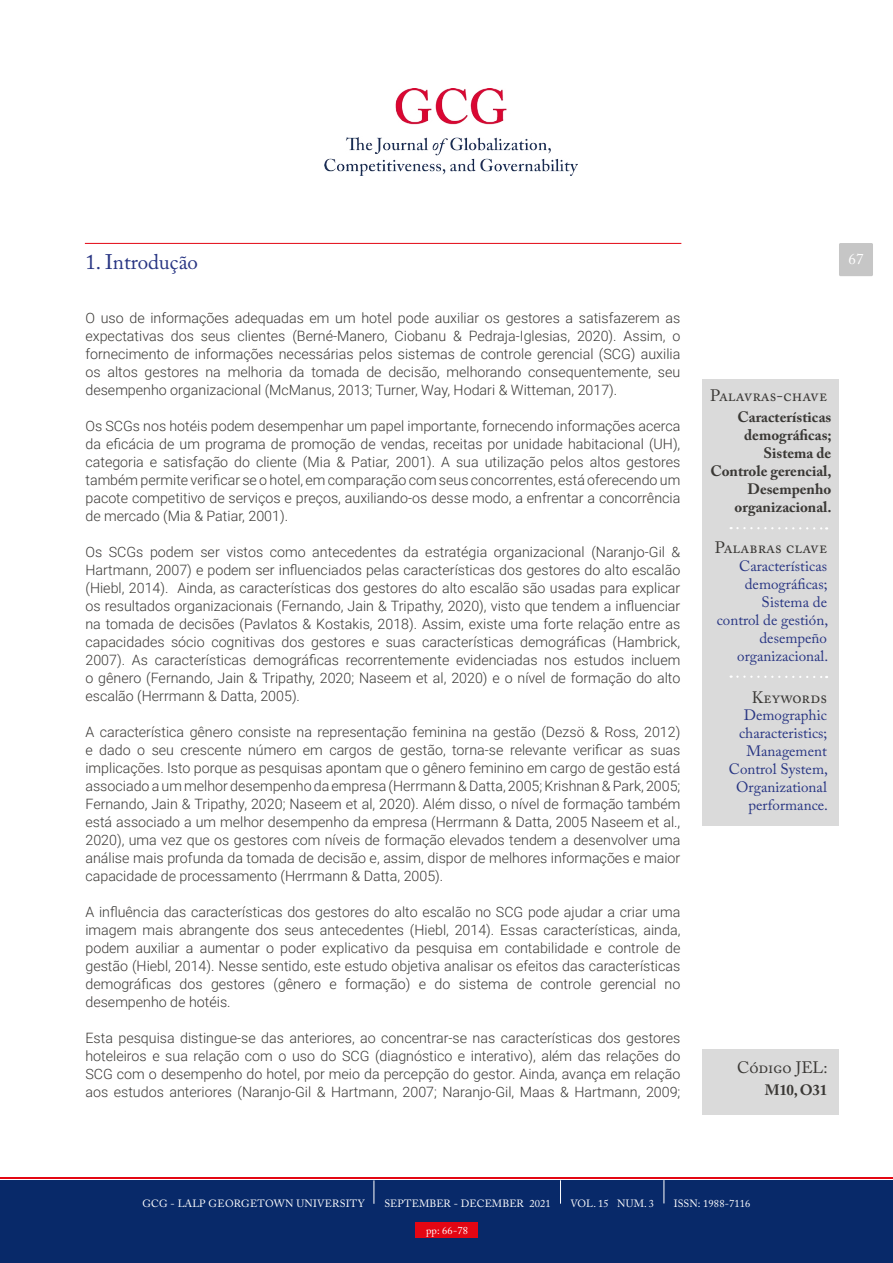
<style>
.page{position:relative;width:893px;height:1263px;background:#fff}
.page>*{position:absolute;margin:0;border:0;box-sizing:border-box;transform-origin:0 0}
.t1{font:21px "Adobe Caslon Pro";color:#283583}
.t2{font:16.5px "Adobe Caslon Pro";color:#3a3835}
.t3{font:15px/18px "Adobe Caslon Pro";color:#283583;text-align:right}
.t4{font:700 15px/18px "Adobe Caslon Pro";color:#3a3835;text-align:right}
.t5{font:15px "Adobe Caslon Pro";color:#fff}
.t6{font:300 14.25px/18px "Roboto";color:#3a3835;text-align:justify}
.t7{font:10.5px "Adobe Caslon Pro";letter-spacing:.01em;color:#fff}
</style>
<div class="page">
<hr style="left:85px;top:243px;width:596px;height:1px;background:#e30613">
<hr style="left:0;top:1177px;width:893px;height:1px;background:#e30613">
<div style="left:0;top:1180px;width:893px;height:83px;background:#082969"></div>
<div style="left:839px;top:243px;width:34px;height:33px;background:#c6c6c6;border-radius:2px"></div>
<img style="left:325px;top:89px;width:253px;height:86px">
<div style="left:702px;top:1049px;width:137px;height:65px;background:#dadada"></div>
<svg style="left:560px;top:1180px;width:1px;height:24px"></svg>
<svg style="left:374px;top:1180px;width:1px;height:24px"></svg>
<svg style="left:664px;top:1180px;width:1px;height:23px"></svg>
<div style="left:702px;top:379px;width:137px;height:446px;background:#dadada"></div>
<svg style="left:731px;top:527px;width:96px;height:3px"></svg>
<svg style="left:731px;top:675px;width:96px;height:3px"></svg>
<div style="left:416px;top:1222px;width:62px;height:15px;background:#e30613"></div>
<h1 class="t1" style="left:85px;top:250px;width:114px">1. Introdução</h1>
<p class="t6" style="left:85px;top:309px;width:596px">O uso de informações adequadas em um hotel pode auxiliar os gestores a satisfazerem as expectativas dos seus clientes (Berné-Manero, Ciobanu &amp; Pedraja-Iglesias, 2020). Assim, o fornecimento de informações necessárias pelos sistemas de controle gerencial (SCG) auxilia os altos gestores na melhoria da tomada de decisão, melhorando consequentemente, seu desempenho organizacional (McManus, 2013; Turner, Way, Hodari &amp; Witteman, 2017).</p>
<p class="t6" style="left:85px;top:417px;width:596px">Os SCGs nos hotéis podem desempenhar um papel importante, fornecendo informações acerca da eficácia de um programa de promoção de vendas, receitas por unidade habitacional (UH), categoria e satisfação do cliente (Mia &amp; Patiar, 2001). A sua utilização pelos altos gestores também permite verificar se o hotel, em comparação com seus concorrentes, está oferecendo um pacote competitivo de serviços e preços, auxiliando-os desse modo, a enfrentar a concorrência de mercado (Mia &amp; Patiar, 2001).</p>
<p class="t6" style="left:85px;top:543px;width:596px">Os SCGs podem ser vistos como antecedentes da estratégia organizacional (Naranjo-Gil &amp; Hartmann, 2007) e podem ser influenciados pelas características dos gestores do alto escalão (Hiebl, 2014). Ainda, as características dos gestores do alto escalão são usadas para explicar os resultados organizacionais (Fernando, Jain &amp; Tripathy, 2020), visto que tendem a influenciar na tomada de decisões (Pavlatos &amp; Kostakis, 2018). Assim, existe uma forte relação entre as capacidades sócio cognitivas dos gestores e suas características demográficas (Hambrick, 2007). As características demográficas recorrentemente evidenciadas nos estudos incluem o gênero (Fernando, Jain &amp; Tripathy, 2020; Naseem et al, 2020) e o nível de formação do alto escalão (Herrmann &amp; Datta, 2005).</p>
<p class="t6" style="left:85px;top:723px;width:596px">A característica gênero consiste na representação feminina na gestão (Dezsö &amp; Ross, 2012) e dado o seu crescente número em cargos de gestão, torna-se relevante verificar as suas implicações. Isto porque as pesquisas apontam que o gênero feminino em cargo de gestão está associado a um melhor desempenho da empresa (Herrmann &amp; Datta, 2005; Krishnan &amp; Park, 2005; Fernando, Jain &amp; Tripathy, 2020; Naseem et al, 2020). Além disso, o nível de formação também está associado a um melhor desempenho da empresa (Herrmann &amp; Datta, 2005 Naseem et al., 2020), uma vez que os gestores com níveis de formação elevados tendem a desenvolver uma análise mais profunda da tomada de decisão e, assim, dispor de melhores informações e maior capacidade de processamento (Herrmann &amp; Datta, 2005).</p>
<p class="t6" style="left:85px;top:903px;width:596px">A influência das características dos gestores do alto escalão no SCG pode ajudar a criar uma imagem mais abrangente dos seus antecedentes (Hiebl, 2014). Essas características, ainda, podem auxiliar a aumentar o poder explicativo da pesquisa em contabilidade e controle de gestão (Hiebl, 2014). Nesse sentido, este estudo objetiva analisar os efeitos das características demográficas dos gestores (gênero e formação) e do sistema de controle gerencial no desempenho de hotéis.</p>
<p class="t6" style="left:85px;top:1028px;width:596px">Esta pesquisa distingue-se das anteriores, ao concentrar-se nas características dos gestores hoteleiros e sua relação com o uso do SCG (diagnóstico e interativo), além das relações do SCG com o desempenho do hotel, por meio da percepção do gestor. Ainda, avança em relação aos estudos anteriores (Naranjo-Gil &amp; Hartmann, 2007; Naranjo-Gil, Maas &amp; Hartmann, 2009;</p>
<p class="t5" style="left:848px;top:250px;width:16px">67</p>
<p class="t2" style="left:710px;top:385px;width:118px">Palavras-chave</p>
<p class="t4" style="left:710px;top:408px;width:123px">Características demográficas;<br>Sistema de<br>Controle gerencial,<br>Desempenho organizacional.</p>
<p class="t2" style="left:715px;top:538px;width:114px">Palabras clave</p>
<p class="t3" style="left:717px;top:557px;width:113px">Características demográficas;<br>Sistema de control de gestión, desempeño organizacional.</p>
<p class="t2" style="left:752px;top:687px;width:77px">Keywords</p>
<p class="t3" style="left:729px;top:706px;width:100px">Demographic characteristics;<br>Management<br>Control System,<br>Organizational performance.</p>
<p class="t2" style="left:737px;top:1057px;width:92px">Código JEL:</p>
<p class="t4" style="left:765px;top:1081px;width:64px">M10, O31</p>
<p class="t7" style="left:143px;top:1197px;width:224px">GCG - LALP GEORGETOWN UNIVERSITY</p>
<p class="t7" style="left:384px;top:1197px;width:168px">SEPTEMBER - DECEMBER 2021</p>
<p class="t7" style="left:570px;top:1197px;width:85px">VOL. 15 NUM. 3</p>
<p class="t7" style="left:674px;top:1197px;width:78px">ISSN: 1988-7116</p>
<p class="t7" style="left:426px;top:1224px;width:43px">pp: 66-78</p>
</div>
